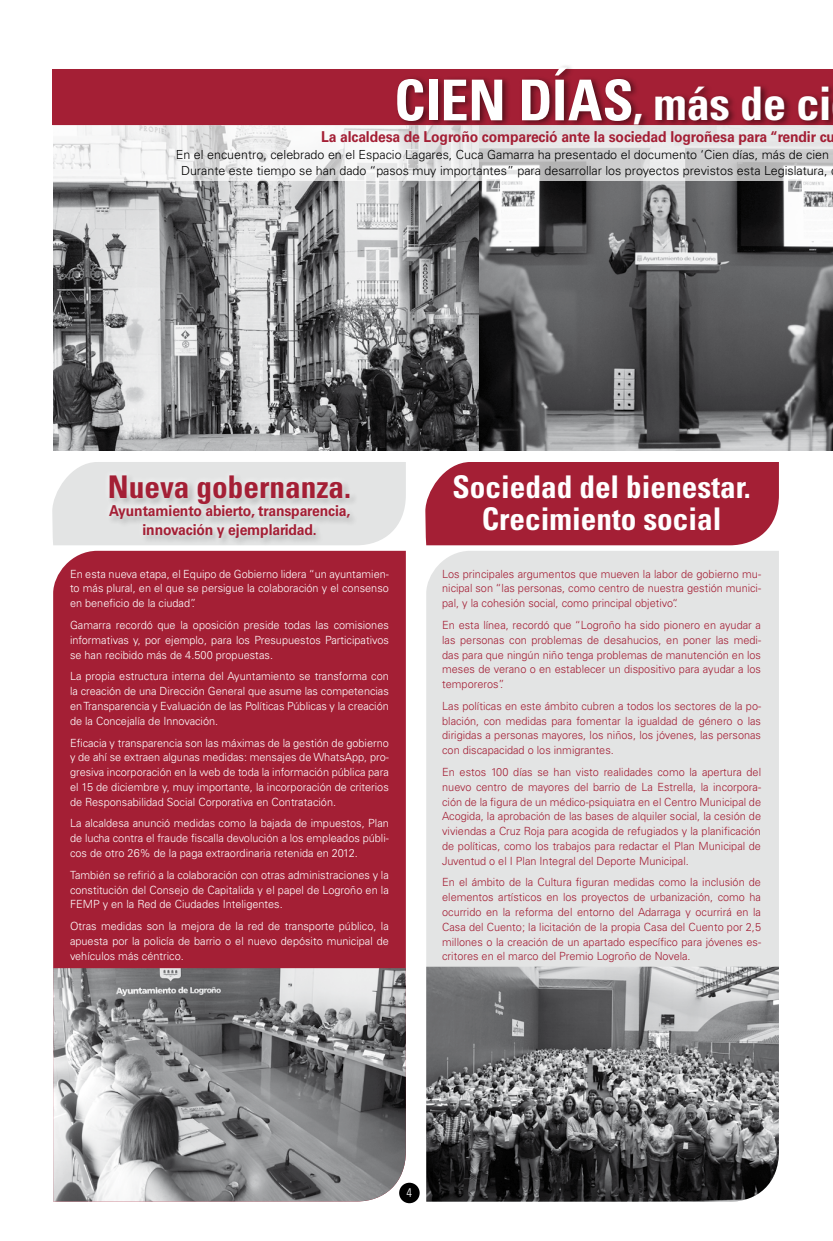
<style>
.page{position:relative;width:833px;height:1241px;background:#fff}
.page>*{position:absolute;margin:0;border:0;box-sizing:border-box;transform-origin:0 0}
.t1{font:700 condensed 56.25px "Univers LT Std";letter-spacing:-.005em;color:#fff}
.t2{font:700 condensed 31.25px/32.5px "Univers LT Std";color:#fff;text-align:center}
.t3{font:700 condensed 31.25px "Univers LT Std";color:#a41f35}
.t4{font:700 15px/18.8px "Univers LT Std";letter-spacing:-.01em;color:#a41f35;text-align:center;scale:.93 1}
.t5{font:300 12.5px/15.9px "Univers LT Std";color:#000;text-align:center}
.t6{font:300 condensed 12.5px "Univers LT Std";color:#fff}
.t7{font:300 11.25px/14.8px "Univers LT Std";color:#a41f35;text-align:justify}
.t8{font:300 11.25px/14.8px "Univers LT Std";color:#fff;text-align:justify}
.s1{font-size:46.25px}
</style>
<div class="page">
<div style="left:53px;top:550px;width:353px;height:417px;background:#a41f35"></div>
<img style="left:53px;top:967px;width:353px;height:234px">
<img style="left:478px;top:180px;width:355px;height:270px">
<img style="left:53px;top:180px;width:425px;height:270px">
<div style="left:425px;top:462px;width:354px;height:83px;background:#a41f35"></div>
<div style="left:426px;top:551px;width:353px;height:415px;background:#e3e4e4"></div>
<img style="left:426px;top:966px;width:353px;height:235px">
<svg style="left:52px;top:462px;width:354px;height:83px"></svg>
<div style="left:107px;top:472px;width:252px;height:74px;background:#e3e4e4"></div>
<svg style="left:103px;top:469px;width:253px;height:74px"></svg>
<div style="left:52px;top:69px;width:343px;height:56px;background:#a41f35"></div>
<div style="left:395px;top:64px;width:438px;height:74px;background:#000;opacity:.5"></div>
<svg style="left:52px;top:125px;width:781px;height:55px"></svg>
<div style="left:399px;top:1182px;width:20px;height:20px;background:#000;border-radius:50%"></div>
<h1 class="t1" style="left:394px;top:66px;width:439px">CIEN DÍAS<span class="s1">, más de ci</span></h1>
<h3 class="t4" style="left:321px;top:128px;width:554px">La alcaldesa de Logroño compareció ante la sociedad logroñesa para “rendir cu</h3>
<p class="t5" style="left:176px;top:147px;width:655px">En el encuentro, celebrado en el Espacio Lagares, Cuca Gamarra ha presentado el documento ‘Cien días, más de cien<br>Durante este tiempo se han dado “pasos muy importantes” para desarrollar los proyectos previstos esta Legislatura,</p>
<h2 class="t3" style="left:108px;top:467px;width:245px">Nueva gobernanza.</h2>
<h3 class="t4" style="left:109px;top:501px;width:261px">Ayuntamiento abierto, transparencia, innovación y ejemplaridad.</h3>
<p class="t8" style="left:70px;top:566px;width:320px">En esta nueva etapa, el Equipo de Gobierno lidera “un ayuntamien&shy;to más plural, en el que se persigue la colaboración y el consenso en beneficio de la ciudad”.</p>
<p class="t8" style="left:70px;top:617px;width:320px">Gamarra recordó que la oposición preside todas las comisiones informativas y, por ejemplo, para los Presupuestos Participativos se han recibido más de 4.500 propuestas.</p>
<p class="t8" style="left:70px;top:669px;width:320px">La propia estructura interna del Ayuntamiento se transforma con la creación de una Dirección General que asume las competencias en Transparencia y Evaluación de las Políticas Públicas y la creación de la Concejalía de Innovación.</p>
<p class="t8" style="left:70px;top:735px;width:320px">Eficacia y transparencia son las máximas de la gestión de gobierno y de ahí se extraen algunas medidas: mensajes de WhatsApp, pro&shy;gresiva incorporación en la web de toda la información pública para el 15 de diciembre y, muy importante, la incorporación de criterios de Responsabilidad Social Corporativa en Contratación.</p>
<p class="t8" style="left:70px;top:816px;width:320px">La alcaldesa anunció medidas como la bajada de impuestos, Plan de lucha contra el fraude fiscalla devolución a los empleados públi&shy;cos de otro 26% de la paga extraordinaria retenida en 2012.</p>
<p class="t8" style="left:70px;top:867px;width:320px">También se refirió a la colaboración con otras administraciones y la constitución del Consejo de Capitalida y el papel de Logroño en la FEMP y en la Red de Ciudades Inteligentes.</p>
<p class="t8" style="left:70px;top:918px;width:320px">Otras medidas son la mejora de la red de transporte público, la apuesta por la policía de barrio o el nuevo depósito municipal de vehículos más céntrico.</p>
<h2 class="t2" style="left:452px;top:470px;width:300px">Sociedad del bienestar.<br>Crecimiento social</h2>
<p class="t7" style="left:442px;top:566px;width:320px">Los principales argumentos que mueven la labor de gobierno mu&shy;nicipal son “las personas, como centro de nuestra gestión munici&shy;pal, y la cohesión social, como principal objetivo“.</p>
<p class="t7" style="left:442px;top:617px;width:320px">En esta línea, recordó que “Logroño ha sido pionero en ayudar a las personas con problemas de desahucios, en poner las medi&shy;das para que ningún niño tenga problemas de manutención en los meses de verano o en establecer un dispositivo para ayudar a los temporeros”.</p>
<p class="t7" style="left:442px;top:698px;width:320px">Las políticas en este ámbito cubren a todos los sectores de la po&shy;blación, con medidas para fomentar la igualdad de género o las dirigidas a personas mayores, los niños, los jóvenes, las personas con discapacidad o los inmigrantes.</p>
<p class="t7" style="left:442px;top:764px;width:320px">En estos 100 días se han visto realidades como la apertura del nuevo centro de mayores del barrio de La Estrella, la incorpora&shy;ción de la figura de un médico-psiquiatra en el Centro Municipal de Acogida, la aprobación de las bases de alquiler social, la cesión de viviendas a Cruz Roja para acogida de refugiados y la planificación de políticas, como los trabajos para redactar el Plan Municipal de Juventud o el I Plan Integral del Deporte Municipal.</p>
<p class="t7" style="left:442px;top:875px;width:320px">En el ámbito de la Cultura figuran medidas como la inclusión de elementos artísticos en los proyectos de urbanización, como ha ocurrido en la reforma del entorno del Adarraga y ocurrirá en la Casa del Cuento; la licitación de la propia Casa del Cuento por 2,5 millones o la creación de un apartado específico para jóvenes es&shy;critores en el marco del Premio Logroño de Novela.</p>
<p class="t6" style="left:406px;top:1184px;width:7px">4</p>
</div>
